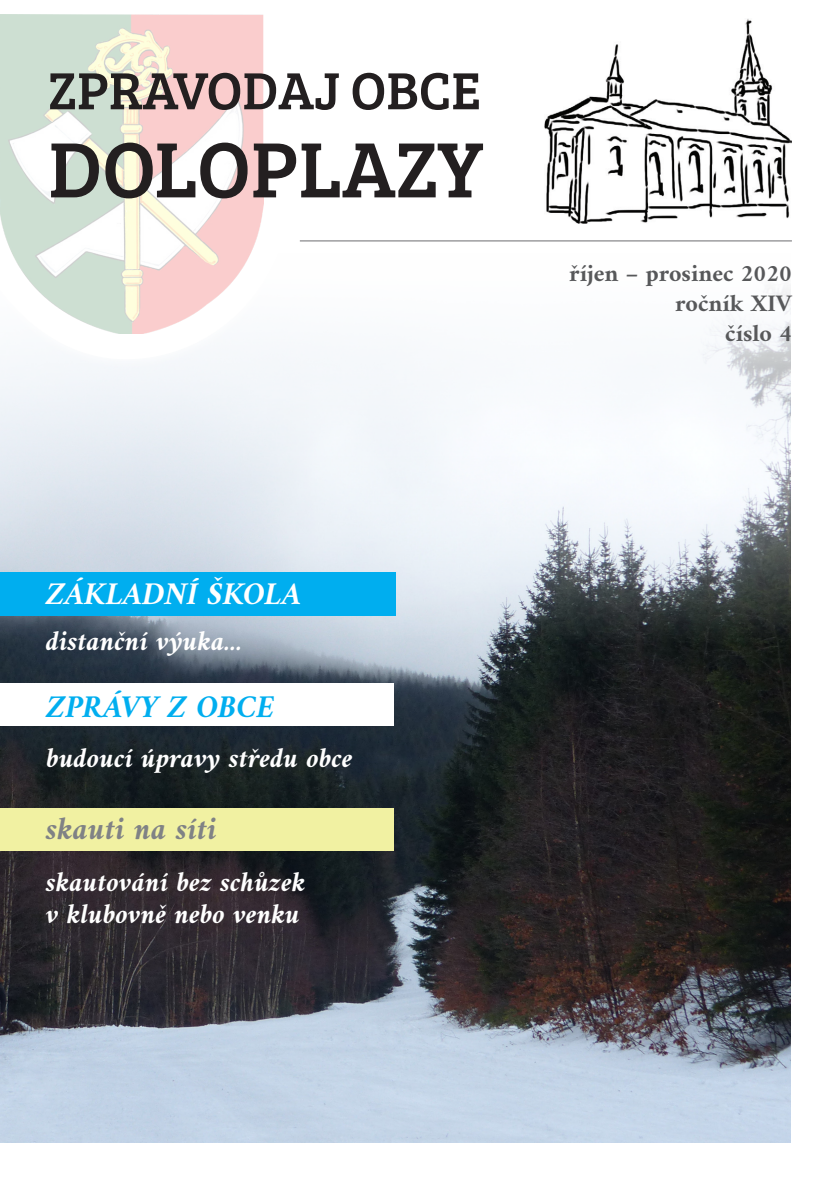
<style>
.page{position:relative;width:840px;height:1191px;background:#fff}
.page>*{position:absolute;margin:0;border:0;box-sizing:border-box;transform-origin:0 0}
.t1{font:81px "Bree Serif";color:#231f20}
.t2{font:54px "Bree Serif";color:#231f20}
.t3{font:italic 700 32px "Amiri";color:#fff}
.t4{font:italic 700 32px "Amiri";color:#808285}
.t5{font:italic 700 32px "Amiri";color:#00aeef}
.t6{font:italic 700 28px/32px "Amiri";color:#fff}
.t7{font:700 24px/30px "Amiri";color:#57585a;text-align:right}
</style>
<div class="page">
<img style="left:0;top:287px;width:790px;height:856px">
<img style="left:544px;top:19px;width:247px;height:204px">
<hr style="left:300px;top:240px;width:491px;height:1px;background:#6c6d70">
<div style="left:0;top:0;width:310px;height:372px;background:#fff"></div>
<img style="left:0;top:15px;width:263px;height:319px">
<div style="left:0;top:572px;width:395px;height:43px;background:#00aeef"></div>
<div style="left:0;top:807px;width:393px;height:43px;background:#f1f1a2"></div>
<div style="left:0;top:683px;width:393px;height:43px;background:#fff"></div>
<p class="t2" style="left:48px;top:51px;width:434px">ZPRAVODAJ OBCE</p>
<p class="t1" style="left:48px;top:110px;width:436px">DOLOPLAZY</p>
<p class="t7" style="left:569px;top:258px;width:224px">říjen – prosinec 2020 ročník XIV<br>číslo 4</p>
<p class="t3" style="left:46px;top:574px;width:257px">ZÁKLADNÍ ŠKOLA</p>
<p class="t6" style="left:46px;top:624px;width:198px">distanční výuka...</p>
<p class="t5" style="left:46px;top:687px;width:229px">ZPRÁVY Z OBCE</p>
<p class="t6" style="left:46px;top:741px;width:308px">budoucí úpravy středu obce</p>
<p class="t4" style="left:46px;top:809px;width:172px">skauti na síti</p>
<p class="t6" style="left:46px;top:865px;width:261px">skautování bez schůzek v klubovně nebo venku</p>
</div>
